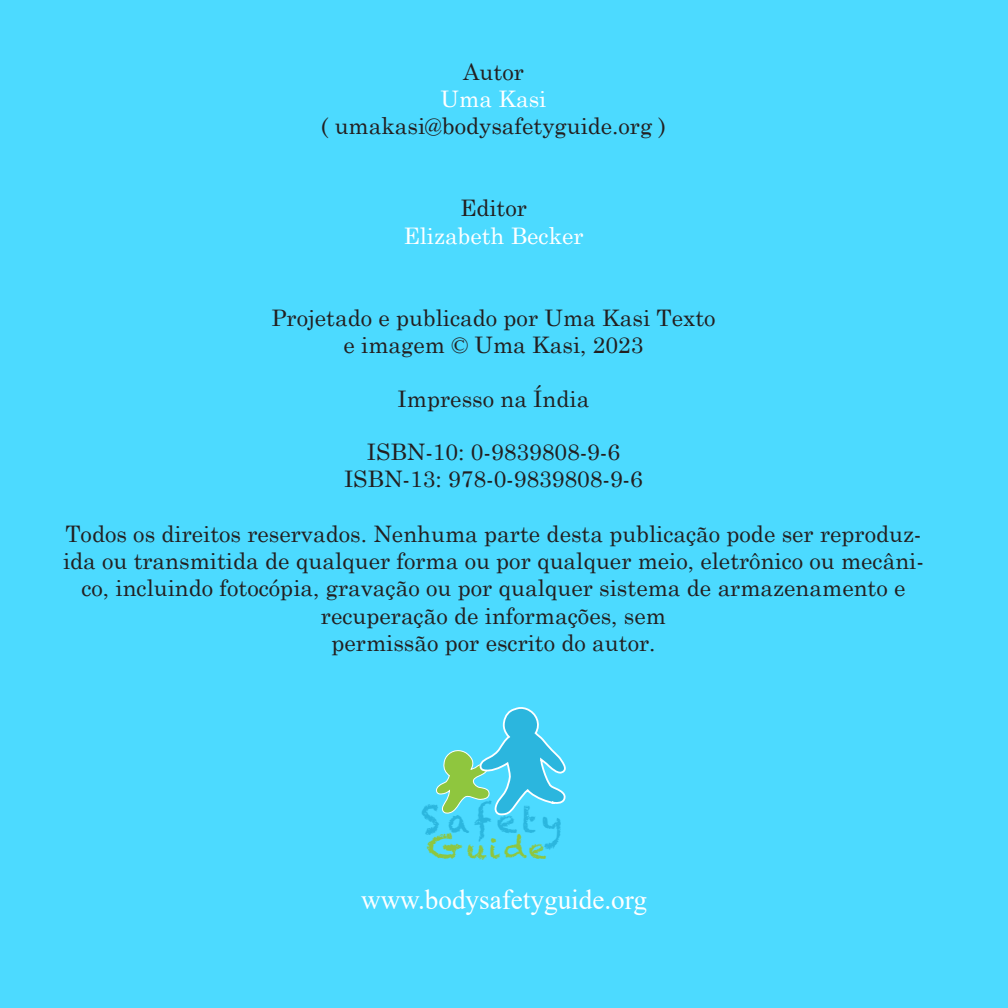
<style>
.page{position:relative;width:1008px;height:1008px;background:#4cdaff}
.page>*{position:absolute;margin:0;border:0;box-sizing:border-box;transform-origin:0 0}
.t1{font:33.07px "Chalkduster";letter-spacing:.14em;color:#2bb6de}
.t2{font:28.18px "Chalkduster";color:#8fc63e}
.t3{font:28px "Times New Roman";color:#fff}
.Body_Text{font:22.75px/27.3px "Century Schoolbook";color:#231f20;text-align:center}
.Body_Text-2{font:22.75px "Century Schoolbook";color:#fff}
.s1{font-size:37.98px}
.s2{font-size:33.07px}
</style>
<div class="page">
<svg style="left:435px;top:705px;width:134px;height:112px;background:#56d0e1"></svg>
<p class="Body_Text" style="left:463px;top:56px;width:62px">Autor</p>
<p class="Body_Text-2" style="left:441px;top:80px;width:107px">Uma Kasi</p>
<p class="Body_Text" style="left:321px;top:111px;width:347px">( umakasi@bodysafetyguide.org )</p>
<p class="Body_Text" style="left:460px;top:193px;width:68px">Editor</p>
<p class="Body_Text-2" style="left:403px;top:216px;width:182px">Elizabeth Becker</p>
<p class="Body_Text" style="left:271px;top:302px;width:446px">Projetado e publicado por Uma Kasi Texto</p>
<p class="Body_Text" style="left:343px;top:329px;width:302px">e imagem © Uma Kasi, 2023</p>
<p class="Body_Text" style="left:398px;top:384px;width:193px">Impresso na Índia</p>
<p class="Body_Text" style="left:367px;top:436px;width:255px">ISBN-10: 0-9839808-9-6</p>
<p class="Body_Text" style="left:344px;top:463px;width:300px">ISBN-13: 978-0-9839808-9-6</p>
<p class="Body_Text" style="left:63px;top:518px;width:862px">Todos os direitos reservados. Nenhuma parte desta publicação pode ser reproduz&shy;ida ou transmitida de qualquer forma ou por qualquer meio, eletrônico ou mecâni&shy;co, incluindo fotocópia, gravação ou por qualquer sistema de armazenamento e recuperação de informações, sem</p>
<p class="Body_Text" style="left:332px;top:627px;width:325px">permissão por escrito do autor.</p>
<p class="t1" style="left:421px;top:801px;width:142px"><span class="s1">S</span>afety</p>
<p class="t2" style="left:427px;top:832px;width:121px"><span class="s2">G</span>uide</p>
<p class="t3" style="left:361px;top:880px;width:287px">www.bodysafetyguide.org</p>
</div>
